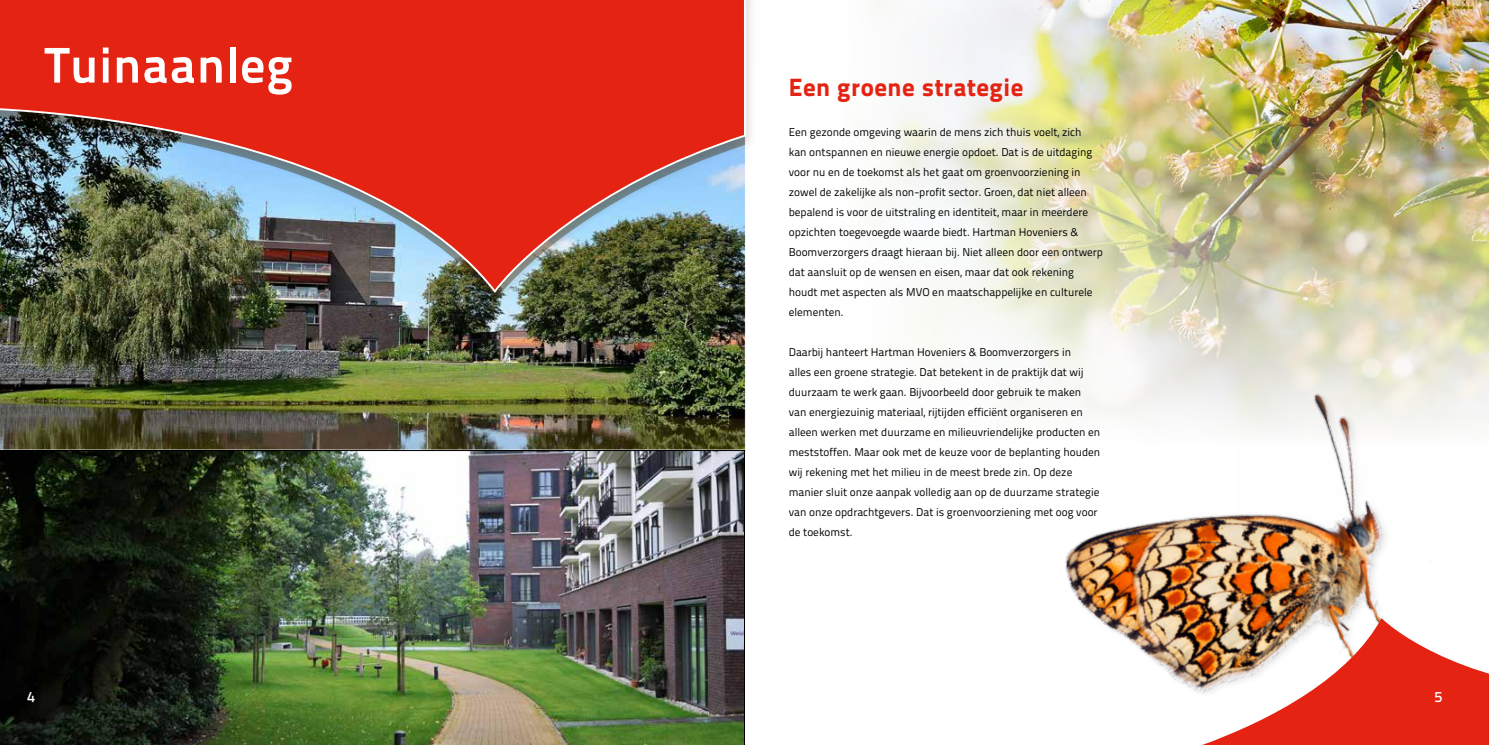
<style>
.page{position:relative;width:1489px;height:745px;background:#fff}
.page>*{position:absolute;margin:0;border:0;box-sizing:border-box;transform-origin:0 0}
.t1{font:50px "Titillium Text 22 L 800 wt";letter-spacing:.02em;color:#fff}
.t2{font:25px "Titillium Text 22 L 999 wt";letter-spacing:.02em;color:#e42313}
.t3{font:15px "Titillium Text 22 L 600 wt";color:#fff}
.t4{font:11.25px/20px "Titillium Text 22 L 400 wt";color:#000}
</style>
<div class="page">
<img style="left:1065px;top:543px;width:366px;height:74px">
<img style="left:745px;top:0;width:743px;height:543px">
<img style="left:0;top:306px;width:745px;height:144px">
<img style="left:0;top:450px;width:745px;height:294px">
<svg style="left:1095px;top:617px;width:393px;height:127px"></svg>
<div style="left:0;top:0;width:756px;height:306px;background:#542d00;opacity:.15"></div>
<img style="left:0;top:0;width:746px;height:294px">
<h1 class="t1" style="left:45px;top:26px;width:249px">Tuinaanleg</h1>
<h2 class="t2" style="left:788px;top:67px;width:236px">Een groene strategie</h2>
<p class="t4" style="left:788px;top:121px;width:316px">Een gezonde omgeving waarin de mens zich thuis voelt, zich<br>kan ontspannen en nieuwe energie opdoet. Dat is de uitdaging voor nu en de toekomst als het gaat om groenvoorziening in zowel de zakelijke als non-profit sector. Groen, dat niet alleen bepalend is voor de uitstraling en identiteit, maar in meerdere opzichten toegevoegde waarde biedt. Hartman Hoveniers &amp; Boomverzorgers draagt hieraan bij. Niet alleen door een ontwerp dat aansluit op de wensen en eisen, maar dat ook rekening houdt met aspecten als MVO en maatschappelijke en culturele elementen.</p>
<p class="t4" style="left:788px;top:341px;width:313px">Daarbij hanteert Hartman Hoveniers &amp; Boomverzorgers in<br>alles een groene strategie. Dat betekent in de praktijk dat wij duurzaam te werk gaan. Bijvoorbeeld door gebruik te maken van energiezuinig materiaal, rijtijden efficiënt organiseren en alleen werken met duurzame en milieuvriendelijke producten en meststoffen. Maar ook met de keuze voor de beplanting houden wij rekening met het milieu in de meest brede zin. Op deze manier sluit onze aanpak volledig aan op de duurzame strategie van onze opdrachtgevers. Dat is groenvoorziening met oog voor de toekomst.</p>
<h3 class="t3" style="left:27px;top:685px;width:9px">4</h3>
<h3 class="t3" style="left:1434px;top:685px;width:9px">5</h3>
</div>
